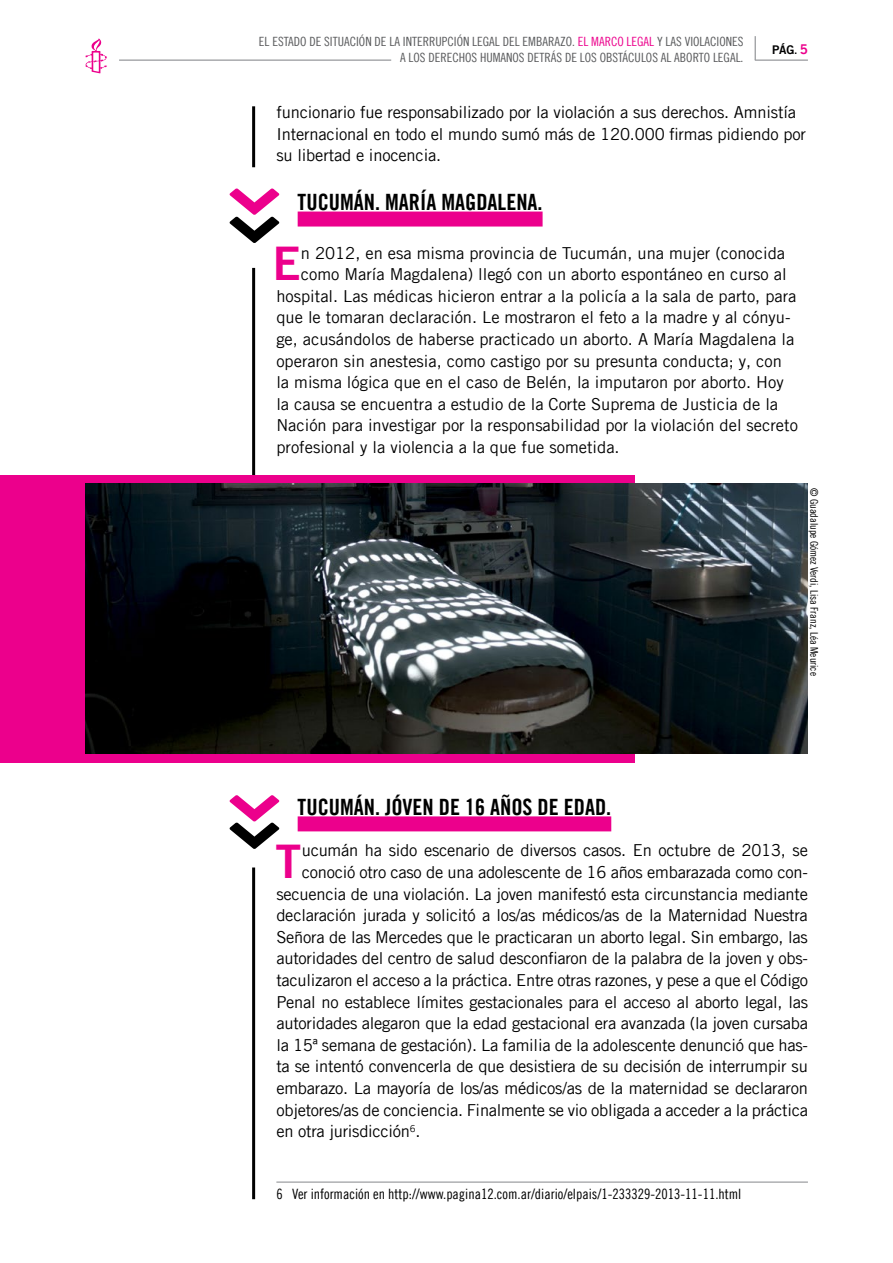
<style>
.page{position:relative;width:893px;height:1263px;background:#fff}
.page>*{position:absolute;margin:0;border:0;box-sizing:border-box;transform-origin:0 0}
.t1{font:46.35px "Amnesty Trade Gothic Bd 2";color:#ec008c}
.t2{font:22.5px "Amnesty Trade Gothic Bd Cn 20";color:#000}
.t3{font:16.5px/21.6px "Amnesty Trade Gothic";letter-spacing:-.015em;color:#000}
.t4{font:14.25px "Amnesty Trade Gothic Cn 18";color:#000}
.t5{font:12.75px/15.3px "Amnesty Trade Gothic Cn 18";color:#58595b;text-align:right}
.t6{font:12px "Amnesty Trade Gothic Bd 2";color:#000}
.t7{font:10.5px "Amnesty Trade Gothic Cn 18";color:#000}
.s1{color:#ec008c}
.s2{font-family:"Amnesty Trade Gothic Bd Cn 20"}
.s3{font-size:13.5px;color:#ec008c}
</style>
<div class="page">
<svg style="left:85px;top:38px;width:22px;height:35px"></svg>
<svg style="left:755px;top:36px;width:1px;height:24px"></svg>
<hr style="left:755px;top:60px;width:53px;height:1px;background:#939598">
<hr style="left:119px;top:60px;width:272px;height:1px;background:#939598">
<div style="left:298px;top:212px;width:245px;height:15px;background:#ec008c"></div>
<div style="left:298px;top:816px;width:313px;height:15px;background:#ec008c"></div>
<hr style="left:276px;top:1181px;width:532px;height:2px;background:#939598">
<svg style="left:230px;top:189px;width:49px;height:54px"></svg>
<hr style="left:252px;top:867px;width:3px;height:332px;background:#000">
<hr style="left:252px;top:106px;width:3px;height:61px;background:#000">
<hr style="left:252px;top:268px;width:3px;height:298px;background:#000">
<svg style="left:230px;top:795px;width:49px;height:54px"></svg>
<div style="left:0;top:475px;width:635px;height:288px;background:#ec008c"></div>
<img style="left:85px;top:484px;width:723px;height:269px">
<p class="t5" style="left:259px;top:34px;width:486px">EL ESTADO DE SITUACIÓN DE LA INTERRUPCIÓN LEGAL DEL EMBARAZO. <span class="s1">EL MARCO LEGAL</span> Y LAS VIOLACIONES<br>A LOS DERECHOS HUMANOS DETRÁS DE LOS OBSTÁCULOS AL ABORTO LEGAL.</p>
<p class="t6" style="left:772px;top:43px;width:37px">PáG<span class="s2">.</span> <span class="s3">5</span></p>
<p class="t3" style="left:276px;top:101px;width:531px">funcionario fue responsabilizado por la violación a sus derechos. Amnistía<br>Internacional en todo el mundo sumó más de 120.000 firmas pidiendo por su libertad e inocencia.</p>
<h2 class="t2" style="left:298px;top:188px;width:21px">TUCUMÁN</h2>
<h2 class="t2" style="left:375px;top:188px;width:92px">. MAR ÍA MAGDALENA</h2>
<h2 class="t2" style="left:538px;top:188px;width:6px">.</h2>
<h1 class="t1" style="left:272px;top:235px;width:30px">E</h1>
<p class="t3" style="left:301px;top:242px;width:486px">n 2012, en esa misma provincia de Tucumán, una mujer (conocida</p>
<p class="t3" style="left:301px;top:263px;width:487px">como María Magdalena) llegó con un aborto espontáneo en curso al</p>
<p class="t3" style="left:276px;top:285px;width:522px">hospital. Las médicas hicieron entrar a la policía a la sala de parto, para</p>
<p class="t3" style="left:276px;top:307px;width:516px">que le tomaran declaración. Le mostraron el feto a la madre y al cónyu-</p>
<p class="t3" style="left:276px;top:328px;width:519px">ge, acusándolos de haberse practicado un aborto. A María Magdalena la</p>
<p class="t3" style="left:276px;top:350px;width:507px">operaron sin anestesia, como castigo por su presunta conducta; y, con</p>
<p class="t3" style="left:276px;top:371px;width:509px">la misma lógica que en el caso de Belén, la imputaron por aborto. Hoy</p>
<p class="t3" style="left:276px;top:393px;width:503px">la causa se encuentra a estudio de la Corte Suprema de Justicia de la</p>
<p class="t3" style="left:276px;top:415px;width:523px">Nación para investigar por la responsabilidad por la violación del secreto</p>
<p class="t3" style="left:276px;top:436px;width:345px">profesional y la violencia a la que fue sometida.</p>
<h2 class="t2" style="left:298px;top:793px;width:21px">TUCUMÁN</h2>
<h2 class="t2" style="left:375px;top:793px;width:21px">. JÓVEN</h2>
<h2 class="t2" style="left:439px;top:793px;width:136px">DE 16 AÑOS DE EDAD</h2>
<h2 class="t2" style="left:606px;top:793px;width:6px">.</h2>
<p class="t7" style="left:820px;top:488px;width:189px;rotate:90deg">© Guadalupe Gómez Verdi, Lisa Franz, Léa Meurice</p>
<h1 class="t1" style="left:275px;top:833px;width:27px">T</h1>
<p class="t3" style="left:302px;top:839px;width:508px">ucumán ha sido escenario de diversos casos. En octubre de 2013, se</p>
<p class="t3" style="left:302px;top:861px;width:508px">conoció otro caso de una adolescente de 16 años embarazada como con-</p>
<p class="t3" style="left:276px;top:883px;width:533px">secuencia de una violación. La joven manifestó esta circunstancia mediante</p>
<p class="t3" style="left:276px;top:904px;width:533px">declaración jurada y solicitó a los/as médicos/as de la Maternidad Nuestra</p>
<p class="t3" style="left:276px;top:926px;width:533px">Señora de las Mercedes que le practicaran un aborto legal. Sin embargo, las</p>
<p class="t3" style="left:276px;top:947px;width:533px">autoridades del centro de salud desconfiaron de la palabra de la joven y obs-</p>
<p class="t3" style="left:276px;top:969px;width:533px">taculizaron el acceso a la práctica. Entre otras razones, y pese a que el Código</p>
<p class="t3" style="left:276px;top:991px;width:533px">Penal no establece límites gestacionales para el acceso al aborto legal, las</p>
<p class="t3" style="left:276px;top:1012px;width:533px">autoridades alegaron que la edad gestacional era avanzada (la joven cursaba</p>
<p class="t3" style="left:276px;top:1034px;width:533px">la 15ª semana de gestación). La familia de la adolescente denunció que has-</p>
<p class="t3" style="left:276px;top:1055px;width:533px">ta se intentó convencerla de que desistiera de su decisión de interrumpir su</p>
<p class="t3" style="left:276px;top:1077px;width:533px">embarazo. La mayoría de los/as médicos/as de la maternidad se declararon</p>
<p class="t3" style="left:276px;top:1099px;width:533px">objetores/as de conciencia. Finalmente se vio obligada a acceder a la práctica</p>
<p class="t3" style="left:276px;top:1120px;width:146px">en otra jurisdicción<sup>6</sup>.</p>
<p class="t4" style="left:276px;top:1186px;width:467px">6 Ver información en http://www.pagina12.com.ar/diario/elpais/1-233329-2013-11-11.html</p>
</div>
